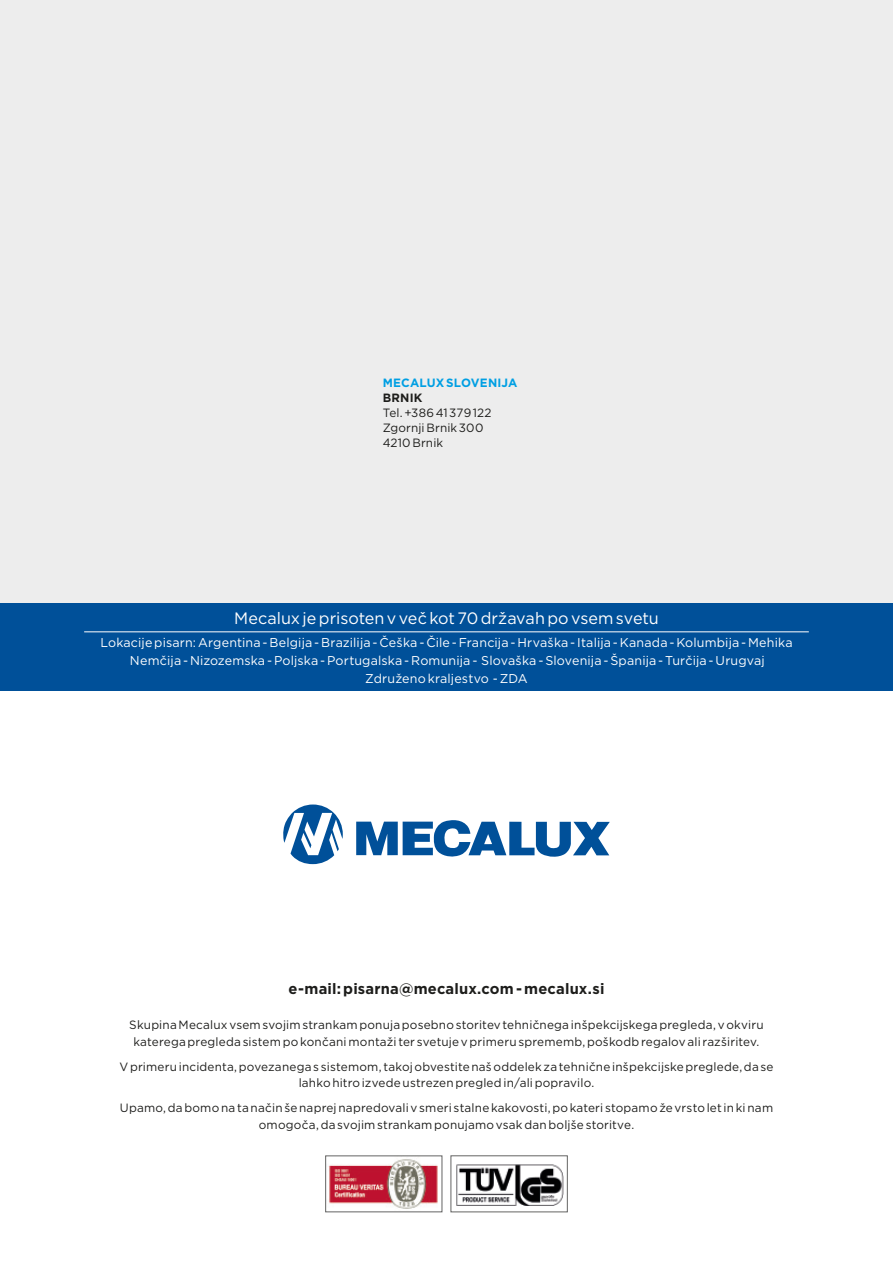
<style>
.page{position:relative;width:893px;height:1263px;background:#fff}
.page>*{position:absolute;margin:0;border:0;box-sizing:border-box;transform-origin:0 0}
.t1{font:16.5px "Gotham";color:#fff}
.t2{font:700 15px "Gotham";letter-spacing:.01em;color:#1d1d1b}
.t3{font:12.75px/18px "Gotham";letter-spacing:.01em;color:#fff;text-align:center}
.t4{font:12px/16.5px "Gotham";letter-spacing:.015em;color:#1d1d1b;text-align:center}
.t5{font:700 12px "Gotham";letter-spacing:.01em;color:#009fe3}
.t6{font:700 12px "Gotham";letter-spacing:.02em;color:#1d1d1b}
</style>
<div class="page">
<img style="left:456px;top:1164px;width:108px;height:41px">
<div style="left:451px;top:1155px;width:116px;height:57px;border:1px solid #646463"></div>
<img style="left:328px;top:1159px;width:110px;height:50px">
<div style="left:325px;top:1156px;width:117px;height:56px;border:1px solid #646463"></div>
<div style="left:0;top:0;width:893px;height:670px;background:#ededed"></div>
<div style="left:0;top:603px;width:893px;height:88px;background:#005099"></div>
<svg style="left:283px;top:804px;width:60px;height:60px"></svg>
<svg style="left:356px;top:820px;width:254px;height:37px"></svg>
<hr style="left:84px;top:632px;width:725px;height:1px;background:#fff">
<p class="t5" style="left:383px;top:375px;width:136px">MECALUX SLOVENIJA</p>
<p class="t6" style="left:383px;top:390px;width:41px">BRNIK</p>
<p class="t4" style="left:383px;top:405px;width:110px;line-height:15px;text-align:left">Tel. +386 41 379 122<br>Zgornji Brnik 300<br>4210 Brnik</p>
<h1 class="t1" style="left:234px;top:608px;width:426px">Mecalux je prisoten v več kot 70 državah po vsem svetu</h1>
<p class="t3" style="left:100px;top:633px;width:694px">Lokacije pisarn: Argentina - Belgija - Brazilija - Češka - Čile - Francija - Hrvaška - Italija - Kanada - Kolumbija - Mehika<br>Nemčija - Nizozemska - Poljska - Portugalska - Romunija - Slovaška - Slovenija - Španija - Turčija - Urugvaj<br>Združeno kraljestvo - ZDA</p>
<p class="t2" style="left:288px;top:979px;width:317px">e-mail: pisarna@mecalux.com - mecalux.si</p>
<p class="t4" style="left:129px;top:1016px;width:636px">Skupina Mecalux vsem svojim strankam ponuja posebno storitev tehničnega inšpekcijskega pregleda, v okviru katerega pregleda sistem po končani montaži ter svetuje v primeru sprememb, poškodb regalov ali razširitev.</p>
<p class="t4" style="left:119px;top:1058px;width:656px">V primeru incidenta, povezanega s sistemom, takoj obvestite naš oddelek za tehnične inšpekcijske preglede, da se lahko hitro izvede ustrezen pregled in/ali popravilo.</p>
<p class="t4" style="left:120px;top:1099px;width:655px">Upamo, da bomo na ta način še naprej napredovali v smeri stalne kakovosti, po kateri stopamo že vrsto let in ki nam omogoča, da svojim strankam ponujamo vsak dan boljše storitve.</p>
</div>
